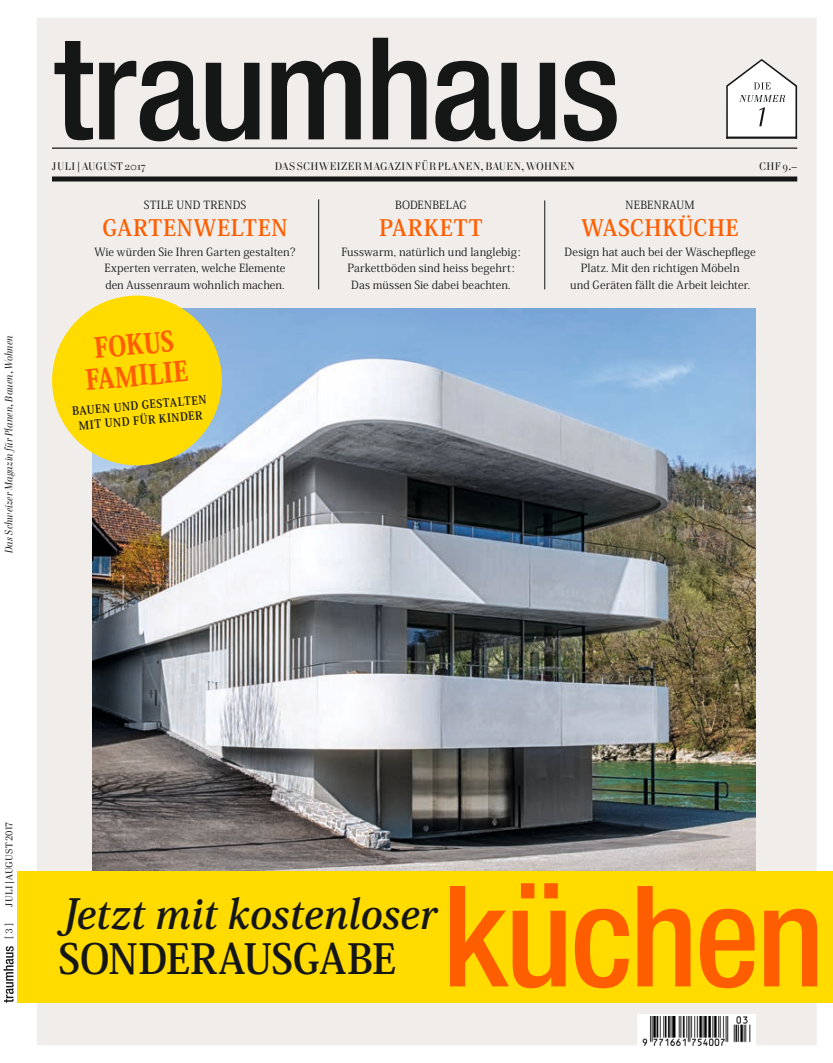
<style>
.page{position:relative;width:833px;height:1063px;background:#fff}
.page>*{position:absolute;margin:0;border:0;box-sizing:border-box;transform-origin:0 0}
.t1{font:500 condensed 140.5px "Helvetica Neue LT Com";letter-spacing:-.02em;color:#ff5e00}
.t2{font:700 41.25px/45px "Koz Min Pro";letter-spacing:-.005em;color:#151616}
.t3{font:800 27.5px/31.2px "Koz Min Pro";color:#ff5e00;text-align:center;scale:.9 1}
.t4{font:700 22.5px "Koz Min Pro";letter-spacing:.03em;color:#ff5e00}
.t5{font:11.25px/16.2px "Koz Min Pro";color:#151616;text-align:center}
.t6{font:11.25px "Cellini Titl OT";letter-spacing:.035em;color:#151616}
.t7{font:700 11.25px/15px "Koz Min Pro";color:#151616;text-align:center}
.t8{font:11.25px "Koz Min Pro";letter-spacing:.025em;color:#151616}
.t9{font:11.25px "Koz Min Pro";letter-spacing:.02em;color:#151616}
.t10{font:italic 11px "Cellini Titl OT";letter-spacing:.02em;color:#151616;scale:.9 1}
.t11{font:10px "Cellini OT";letter-spacing:.035em;color:#151616}
</style>
<div class="page">
<div style="left:37px;top:18px;width:779px;height:1027px;background:#f0edeb"></div>
<img style="left:92px;top:308px;width:664px;height:564px">
<div style="left:52px;top:296px;width:170px;height:169px;background:#ffdb00;border-radius:50%"></div>
<div style="left:18px;top:872px;width:815px;height:131px;background:#ffdb00"></div>
<hr style="left:52px;top:148px;width:745px;height:1px;background:#151616">
<div style="left:52px;top:177px;width:745px;height:5px;background:#151616"></div>
<svg style="left:4px;top:946px;width:10px;height:57px"></svg>
<svg style="left:726px;top:59px;width:71px;height:80px"></svg>
<hr style="left:544px;top:200px;width:1px;height:89px;background:#151616">
<hr style="left:318px;top:199px;width:1px;height:90px;background:#151616">
<svg style="left:54px;top:38px;width:563px;height:103px"></svg>
<svg style="left:637px;top:1014px;width:119px;height:31px"></svg>
<img style="left:641px;top:1017px;width:114px;height:28px">
<p class="t10" style="left:2px;top:553px;width:244px;rotate:-90deg">Das Schweizer Magazin für Planen, Bauen, Wohnen</p>
<p class="t6" style="left:52px;top:159px;width:95px">JULI | AUGUST 2017</p>
<p class="t6" style="left:275px;top:159px;width:301px">DAS SCHWEIZER MAGAZIN FÜR PLANEN, BAUEN, WOHNEN</p>
<p class="t6" style="left:759px;top:159px;width:40px">CHF 9.–</p>
<p class="t8" style="left:144px;top:197px;width:104px">STILE UND TRENDS</p>
<h3 class="t4" style="left:103px;top:212px;width:186px">GARTENWELTEN</h3>
<p class="t5" style="left:94px;top:243px;width:203px">Wie würden Sie Ihren Garten gestalten?<br>Experten verraten, welche Elemente den Aussenraum wohnlich machen.</p>
<p class="t5" style="left:395px;top:196px;width:73px">BODENBELAG</p>
<h3 class="t4" style="left:379px;top:212px;width:105px">PARKETT</h3>
<p class="t5" style="left:341px;top:243px;width:181px">Fusswarm, natürlich und langlebig:<br>Parkettböden sind heiss begehrt:<br>Das müssen Sie dabei beachten.</p>
<p class="t9" style="left:625px;top:197px;width:71px">NEBENRAUM</p>
<h3 class="t4" style="left:581px;top:212px;width:159px">WASCHKÜCHE</h3>
<p class="t5" style="left:564px;top:243px;width:193px">Design hat auch bei der Wäschepflege<br>Platz. Mit den richtigen Möbeln<br>und Geräten fällt die Arbeit leichter.</p>
<h3 class="t3" style="left:81px;top:332px;width:115px;rotate:-5deg">FOKUS<br>FAMILIE</h3>
<p class="t7" style="left:72px;top:403px;width:136px;rotate:-5deg">BAUEN UND GESTALTEN<br>MIT UND FÜR KINDER</p>
<p class="t11" style="left:3px;top:907px;width:86px;rotate:-90deg">JULI|AUGUST 2017</p>
<p class="t11" style="left:3px;top:939px;width:17px;rotate:-90deg">[3]</p>
<h2 class="t2" style="left:58px;top:889px;width:381px">Jetzt mit kostenloser<br>SONDERAUSGABE</h2>
<h1 class="t1" style="left:443px;top:853px;width:383px">küchen</h1>
</div>
